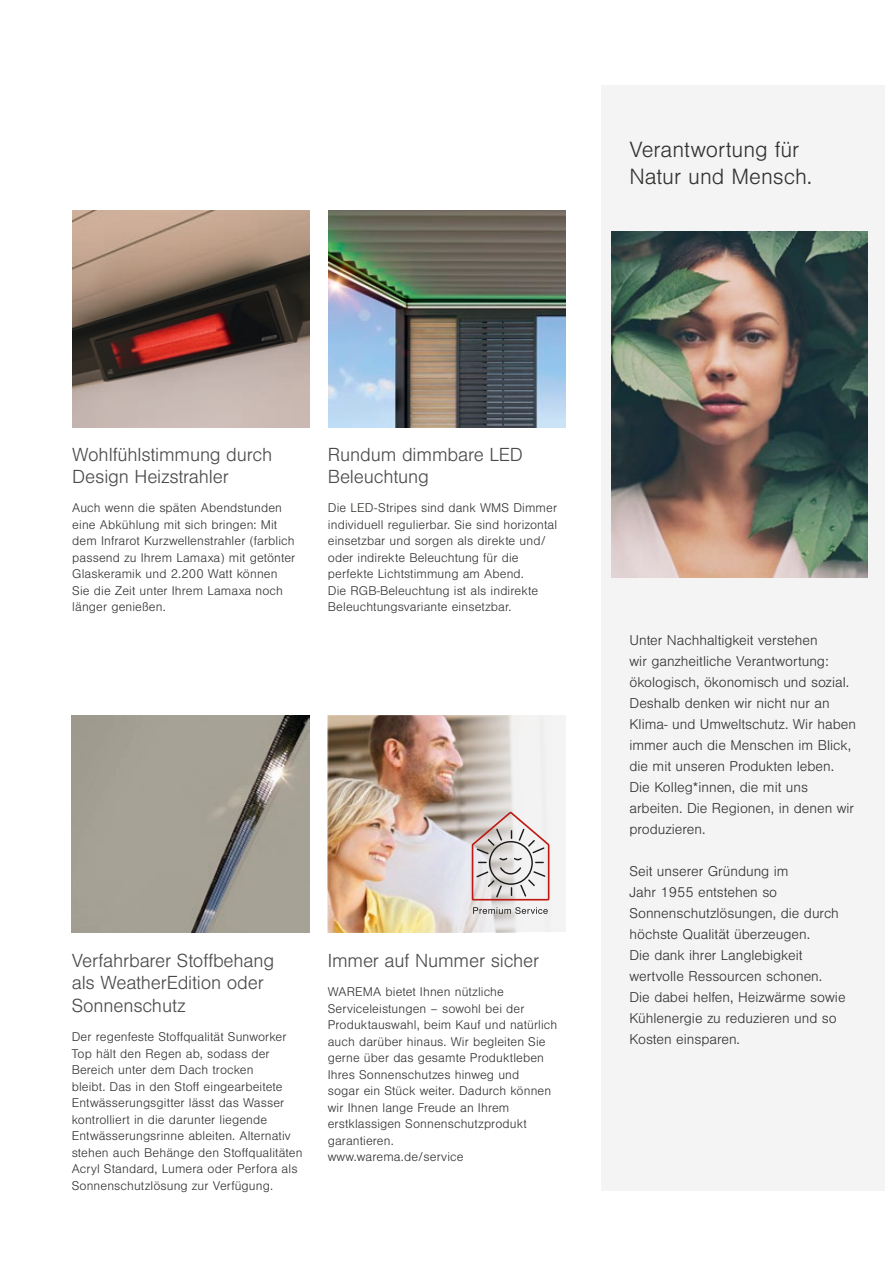
<style>
.page{position:relative;width:885px;height:1263px;background:#fff}
.page>*{position:absolute;margin:0;border:0;box-sizing:border-box;transform-origin:0 0}
.t1{font:300 21px/27px "Warema Nimbus";color:#333432}
.t2{font:300 18px/22.5px "Warema Nimbus";letter-spacing:-.01em;color:#4b4b4a}
.t3{font:300 13.5px/21px "Warema Nimbus";color:#333432}
.t4{font:300 12px/16.5px "Warema Nimbus";letter-spacing:.01em;color:#333432}
</style>
<div class="page">
<img style="left:72px;top:715px;width:237px;height:217px">
<img style="left:328px;top:210px;width:237px;height:217px">
<img style="left:72px;top:210px;width:238px;height:217px">
<img style="left:328px;top:715px;width:237px;height:217px">
<svg style="left:471px;top:812px;width:78px;height:102px"></svg>
<div style="left:601px;top:85px;width:283px;height:1106px;background:#f4f4f4"></div>
<img style="left:611px;top:231px;width:256px;height:346px">
<h1 class="t1" style="left:629px;top:136px;width:184px">Verantwortung für<br>Natur und Mensch.</h1>
<h2 class="t2" style="left:72px;top:443px;width:201px">Wohlfühlstimmung durch<br>Design Heizstrahler</h2>
<p class="t4" style="left:72px;top:500px;width:224px">Auch wenn die späten Abendstunden eine Abkühlung mit sich bringen: Mit dem Infrarot Kurzwellenstrahler (farblich passend zu Ihrem Lamaxa) mit getönter Glaskeramik und 2.200 Watt können Sie die Zeit unter Ihrem Lamaxa noch länger genießen.</p>
<h2 class="t2" style="left:328px;top:443px;width:196px">Rundum dimmbare LED<br>Beleuchtung</h2>
<p class="t4" style="left:328px;top:500px;width:231px">Die LED-Stripes sind dank WMS Dimmer individuell regulierbar. Sie sind horizontal einsetzbar und sorgen als direkte und/ oder indirekte Beleuchtung für die perfekte Lichtstimmung am Abend.<br>Die RGB-Beleuchtung ist als indirekte Beleuchtungsvariante einsetzbar.</p>
<h2 class="t2" style="left:72px;top:949px;width:204px">Verfahrbarer Stoffbehang als WeatherEdition oder<br>Sonnenschutz</h2>
<p class="t4" style="left:72px;top:1028px;width:232px">Der regenfeste Stoffqualität Sunworker Top hält den Regen ab, sodass der Bereich unter dem Dach trocken<br>bleibt. Das in den Stoff eingearbeitete Entwässerungsgitter lässt das Wasser kontrolliert in die darunter liegende Entwässerungsrinne ableiten. Alternativ stehen auch Behänge den Stoffqualitäten Acryl Standard, Lumera oder Perfora als Sonnenschutzlösung zur Verfügung.</p>
<h2 class="t2" style="left:328px;top:949px;width:213px">Immer auf Nummer sicher</h2>
<p class="t4" style="left:328px;top:983px;width:231px">WAREMA bietet Ihnen nützliche<br>Serviceleistungen – sowohl bei der<br>Produktauswahl, beim Kauf und natürlich auch darüber hinaus. Wir begleiten Sie gerne über das gesamte Produktleben<br>Ihres Sonnenschutzes hinweg und<br>sogar ein Stück weiter. Dadurch können wir Ihnen lange Freude an Ihrem erstklassigen Sonnenschutzprodukt garantieren.<br>www.warema.de/service</p>
<p class="t3" style="left:629px;top:630px;width:228px">Unter Nachhaltigkeit verstehen<br>wir ganzheitliche Verantwortung: ökologisch, ökonomisch und sozial.<br>Deshalb denken wir nicht nur an<br>Klima- und Umweltschutz. Wir haben immer auch die Menschen im Blick, die mit unseren Produkten leben.<br>Die Kolleg*innen, die mit uns arbeiten. Die Regionen, in denen wir produzieren.</p>
<p class="t3" style="left:629px;top:861px;width:217px">Seit unserer Gründung im<br>Jahr 1955 entstehen so<br>Sonnenschutzlösungen, die durch höchste Qualität überzeugen.<br>Die dank ihrer Langlebigkeit wertvolle Ressourcen schonen.<br>Die dabei helfen, Heizwärme sowie<br>Kühlenergie zu reduzieren und so<br>Kosten einsparen.</p>
</div>
